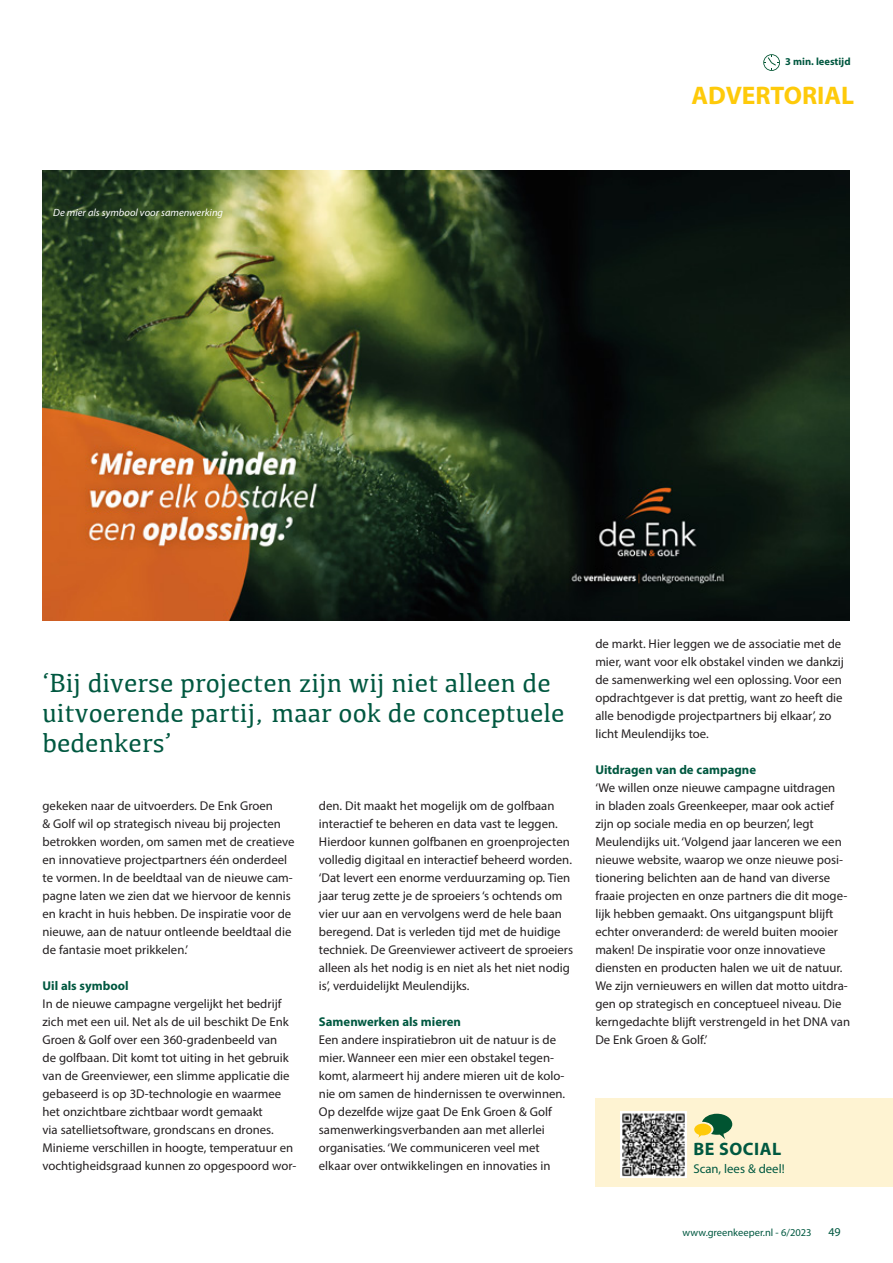
<style>
.page{position:relative;width:893px;height:1263px;background:#fff}
.page>*{position:absolute;margin:0;border:0;box-sizing:border-box;transform-origin:0 0}
.t1{font:27px/30px "Kefa";color:#005840}
.t2{font:700 25.5px "Myriad Pro";color:#feca0a}
.t3{font:700 18px "Myriad Pro";letter-spacing:.03em;color:#005840}
.t4{font:12.75px/18px "Myriad Pro";color:#231f20}
.t5{font:700 12.75px "Myriad Pro";color:#005840}
.t6{font:12.75px "Myriad Pro";color:#005840}
.t7{font:12px "Myriad Pro";color:#005840}
.t8{font:italic 10.5px "Myriad Pro";color:#fff}
.t9{font:10.5px "Myriad Pro";color:#005840}
.t10{font:700 10.5px "Myriad Pro";color:#005840}
</style>
<div class="page">
<img style="left:43px;top:170px;width:806px;height:450px">
<svg style="left:763px;top:54px;width:17px;height:17px"></svg>
<div style="left:595px;top:1098px;width:298px;height:89px;background:#fef3d2"></div>
<img style="left:621px;top:1111px;width:65px;height:66px">
<svg style="left:694px;top:1114px;width:38px;height:25px"></svg>
<p class="t8" style="left:53px;top:206px;width:171px">De mier als symbool voor samenwerking</p>
<p class="t10" style="left:785px;top:55px;width:67px">3 min. leestijd</p>
<h2 class="t2" style="left:691px;top:79px;width:164px">ADVERTORIAL</h2>
<h1 class="t1" style="left:43px;top:667px;width:524px">‘Bij diverse projecten zijn wij niet alleen de uitvoerende partij, maar ook de conceptuele bedenkers’</h1>
<p class="t4" style="left:43px;top:797px;width:253px">gekeken naar de uitvoerders. De Enk Groen<br>&amp; Golf wil op strategisch niveau bij projecten betrokken worden, om samen met de creatieve en innovatieve projectpartners één onderdeel te vormen. In de beeldtaal van de nieuwe cam&shy;pagne laten we zien dat we hiervoor de kennis en kracht in huis hebben. De inspiratie voor de nieuwe, aan de natuur ontleende beeldtaal die de fantasie moet prikkelen.’</p>
<p class="t5" style="left:43px;top:977px;width:88px">Uil als symbool</p>
<p class="t4" style="left:43px;top:995px;width:255px">In de nieuwe campagne vergelijkt het bedrijf zich met een uil. Net als de uil beschikt De Enk Groen &amp; Golf over een 360-gradenbeeld van<br>de golfbaan. Dit komt tot uiting in het gebruik van de Greenviewer, een slimme applicatie die gebaseerd is op 3D-technologie en waarmee het onzichtbare zichtbaar wordt gemaakt<br>via satellietsoftware, grondscans en drones.<br>Minieme verschillen in hoogte, temperatuur en vochtigheidsgraad kunnen zo opgespoord wor-</p>
<p class="t4" style="left:319px;top:797px;width:256px">den. Dit maakt het mogelijk om de golfbaan interactief te beheren en data vast te leggen.<br>Hierdoor kunnen golfbanen en groenprojecten volledig digitaal en interactief beheerd worden. ‘Dat levert een enorme verduurzaming op. Tien jaar terug zette je de sproeiers ‘s ochtends om vier uur aan en vervolgens werd de hele baan beregend. Dat is verleden tijd met de huidige techniek. De Greenviewer activeert de sproeiers alleen als het nodig is en niet als het niet nodig is’, verduidelijkt Meulendijks.</p>
<p class="t5" style="left:319px;top:1013px;width:144px">Samenwerken als mieren</p>
<p class="t4" style="left:319px;top:1031px;width:248px">Een andere inspiratiebron uit de natuur is de mier. Wanneer een mier een obstakel tegen&shy;komt, alarmeert hij andere mieren uit de kolo&shy;nie om samen de hindernissen te overwinnen.<br>Op dezelfde wijze gaat De Enk Groen &amp; Golf samenwerkingsverbanden aan met allerlei organisaties. ‘We communiceren veel met elkaar over ontwikkelingen en innovaties in</p>
<p class="t4" style="left:595px;top:635px;width:250px">de markt. Hier leggen we de associatie met de mier, want voor elk obstakel vinden we dankzij de samenwerking wel een oplossing. Voor een opdrachtgever is dat prettig, want zo heeft die alle benodigde projectpartners bij elkaar’, zo licht Meulendijks toe.</p>
<p class="t5" style="left:595px;top:762px;width:162px">Uitdragen van de campagne</p>
<p class="t4" style="left:595px;top:779px;width:256px">‘We willen onze nieuwe campagne uitdragen<br>in bladen zoals Greenkeeper, maar ook actief zijn op sociale media en op beurzen’, legt Meulendijks uit. ‘Volgend jaar lanceren we een nieuwe website, waarop we onze nieuwe posi&shy;tionering belichten aan de hand van diverse fraaie projecten en onze partners die dit moge&shy;lijk hebben gemaakt. Ons uitgangspunt blijft echter onveranderd: de wereld buiten mooier maken! De inspiratie voor onze innovatieve diensten en producten halen we uit de natuur.<br>We zijn vernieuwers en willen dat motto uitdra&shy;gen op strategisch en conceptueel niveau. Die kerngedachte blijft verstrengeld in het DNA van De Enk Groen &amp; Golf.’</p>
<h3 class="t3" style="left:693px;top:1137px;width:89px">BE SOCIAL</h3>
<p class="t6" style="left:693px;top:1161px;width:93px">Scan, lees &amp; deel!</p>
<p class="t9" style="left:683px;top:1226px;width:130px">www.greenkeeper.nl - 6/2023</p>
<p class="t7" style="left:828px;top:1224px;width:14px">49</p>
</div>
